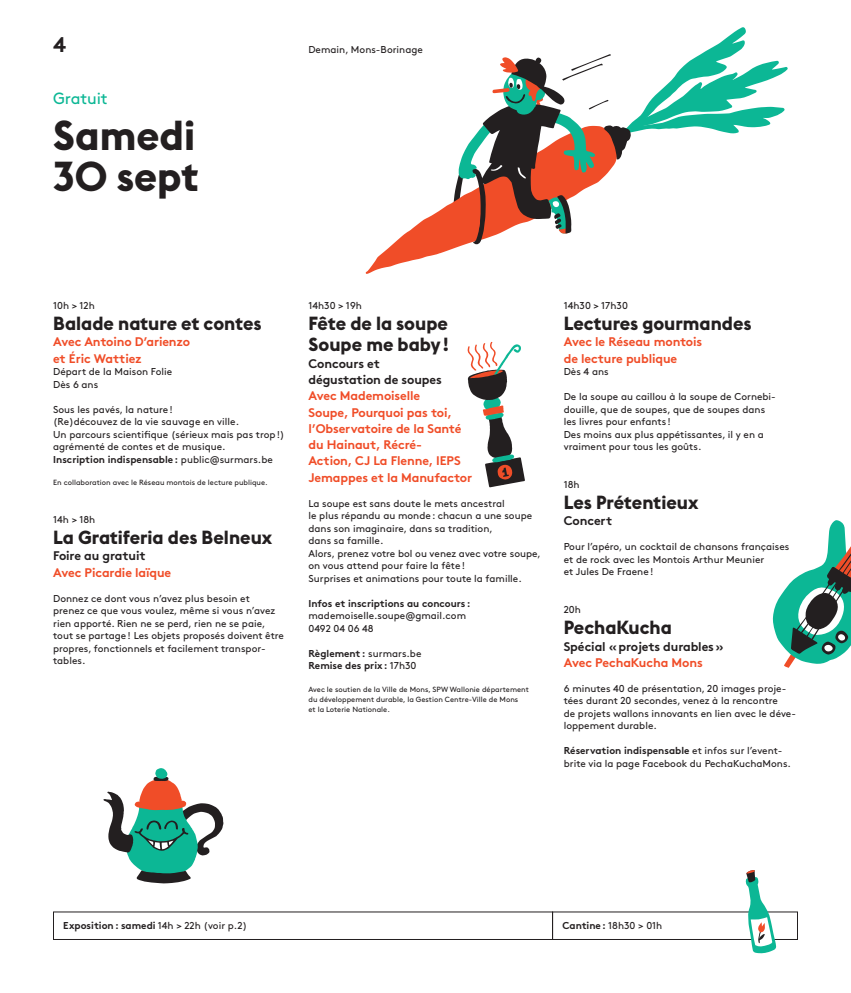
<style>
.page{position:relative;width:851px;height:993px;background:#fff}
.page>*{position:absolute;margin:0;border:0;box-sizing:border-box;transform-origin:0 0}
.t1{font:700 41.25px/41.2px "Euclid Flex";color:#231f20}
.t2{font:700 21.25px "Brown";color:#231f20}
.t3{font:700 18.75px/21.2px "Euclid Flex";color:#231f20}
.t4{font:16.25px "Brown";letter-spacing:-.01em;color:#0cb795}
.t5{font:700 12.5px/16.2px "Brown";letter-spacing:-.01em;color:#f04d28}
.t6{font:700 12.5px/16.2px "Brown";letter-spacing:-.01em;color:#231f20}
.t7{font:10px/12.5px "Brown";color:#231f20}
.t8{font:700 10px/12.5px "Brown";color:#231f20}
.t9{font:7.5px/10px "Brown";color:#231f20}
.s1{font-weight:700}
.s2{font-weight:400}
</style>
<div class="page">
<svg style="left:365px;top:202px;width:98px;height:72px"></svg>
<svg style="left:453px;top:27px;width:334px;height:218px"></svg>
<svg style="left:103px;top:768px;width:120px;height:115px"></svg>
<svg style="left:745px;top:870px;width:31px;height:83px"></svg>
<svg style="left:467px;top:342px;width:58px;height:145px"></svg>
<svg style="left:772px;top:520px;width:78px;height:147px"></svg>
<h2 class="t2" style="left:53px;top:28px;width:15px">4</h2>
<p class="t7" style="left:308px;top:43px;width:116px">Demain, Mons-Borinage</p>
<h3 class="t4" style="left:53px;top:86px;width:56px">Gratuit</h3>
<h1 class="t1" style="left:53px;top:115px;width:147px">Samedi<br>30 sept</h1>
<p class="t7" style="left:53px;top:298px;width:43px">10h &gt; 12h</p>
<h3 class="t3" style="left:53px;top:313px;width:210px">Balade nature et contes</h3>
<p class="t5" style="left:53px;top:332px;width:138px">Avec Antoino D’arienzo et Éric Wattiez</p>
<p class="t7" style="left:53px;top:364px;width:121px">Départ de la Maison Folie<br>Dès 6 ans</p>
<p class="t7" style="left:53px;top:402px;width:233px">Sous les pavés, la nature!<br>(Re)découvez de la vie sauvage en ville.<br>Un parcours scientifique (sérieux mais pas trop!) agrémenté de contes et de musique.<br><span class="s1">Inscription indispensable:</span> public@surmars.be</p>
<p class="t9" style="left:53px;top:477px;width:216px">En collaboration avec le Réseau montois de lecture publique.</p>
<p class="t7" style="left:53px;top:512px;width:44px">14h &gt; 18h</p>
<h3 class="t3" style="left:53px;top:527px;width:220px">La Gratiferia des Belneux</h3>
<p class="t6" style="left:53px;top:546px;width:94px">Foire au gratuit</p>
<p class="t5" style="left:53px;top:562px;width:120px">Avec Picardie laïque</p>
<p class="t7" style="left:53px;top:591px;width:232px">Donnez ce dont vous n’avez plus besoin et<br>prenez ce que vous voulez, même si vous n’avez rien apporté. Rien ne se perd, rien ne se paie, tout se partage! Les objets proposés doivent être propres, fonctionnels et facilement transpor&shy;tables.</p>
<p class="t7" style="left:308px;top:298px;width:55px">14h30 &gt; 19h</p>
<h3 class="t3" style="left:308px;top:313px;width:142px">Fête de la soupe<br>Soupe me baby!</h3>
<p class="t6" style="left:308px;top:354px;width:135px">Concours et dégustation de soupes</p>
<p class="t5" style="left:308px;top:386px;width:165px">Avec Mademoiselle<br>Soupe, Pourquoi pas toi, l’Observatoire de la Santé du Hainaut, Récré-<br>Action, CJ La Flenne, IEPS<br>Jemappes et la Manufactor</p>
<p class="t7" style="left:308px;top:496px;width:234px">La soupe est sans doute le mets ancestral<br>le plus répandu au monde: chacun a une soupe dans son imaginaire, dans sa tradition,<br>dans sa famille.<br>Alors, prenez votre bol ou venez avec votre soupe, on vous attend pour faire la fête!<br>Surprises et animations pour toute la famille.</p>
<p class="t8" style="left:308px;top:595px;width:163px">Infos et inscriptions au concours :</p>
<p class="t7" style="left:308px;top:608px;width:159px">mademoiselle.soupe@gmail.com<br>0492 04 06 48</p>
<p class="t8" style="left:308px;top:645px;width:114px">Règlement : <span class="s2">surmars.be<br></span>Remise des prix: <span class="s2">17h30</span></p>
<p class="t9" style="left:308px;top:683px;width:222px">Avec le soutien de la Ville de Mons, SPW Wallonie département du développement durable, la Gestion Centre-Ville de Mons<br>et la Loterie Nationale.</p>
<p class="t7" style="left:563px;top:298px;width:66px">14h30 &gt; 17h30</p>
<h3 class="t3" style="left:563px;top:313px;width:189px">Lectures gourmandes</h3>
<p class="t5" style="left:563px;top:332px;width:140px">Avec le Réseau montois de lecture publique</p>
<p class="t7" style="left:563px;top:364px;width:46px">Dès 4 ans</p>
<p class="t7" style="left:563px;top:389px;width:213px">De la soupe au caillou à la soupe de Cornebi&shy;douille, que de soupes, que de soupes dans les livres pour enfants !<br>Des moins aux plus appétissantes, il y en a vraiment pour tous les goûts.</p>
<p class="t7" style="left:563px;top:477px;width:17px">18h</p>
<h3 class="t3" style="left:563px;top:492px;width:136px">Les Prétentieux</h3>
<p class="t6" style="left:563px;top:511px;width:50px">Concert</p>
<p class="t7" style="left:563px;top:539px;width:227px">Pour l’apéro, un cocktail de chansons françaises et de rock avec les Montois Arthur Meunier<br>et Jules De Fraene!</p>
<p class="t7" style="left:563px;top:602px;width:19px">20h</p>
<h3 class="t3" style="left:563px;top:617px;width:110px">PechaKucha</h3>
<p class="t6" style="left:563px;top:636px;width:161px">Spécial «projets durables»</p>
<p class="t5" style="left:563px;top:652px;width:140px">Avec PechaKucha Mons</p>
<p class="t7" style="left:563px;top:681px;width:234px">6 minutes 40 de présentation, 20 images proje&shy;tées durant 20 secondes, venez à la rencontre<br>de projets wallons innovants en lien avec le déve&shy;loppement durable.</p>
<p class="t7" style="left:563px;top:743px;width:229px"><span class="s1">Réservation indispensable</span> et infos sur l’event&shy;brite via la page Facebook du PechaKuchaMons.</p>
<p class="t8" style="left:63px;top:918px;width:185px">Exposition: samedi <span class="s2">14h &gt; 22h (voir p.2)</span></p>
<p class="t7" style="left:562px;top:918px;width:101px"><span class="s1">Cantine:</span> 18h30 &gt; 01h</p>
</div>
